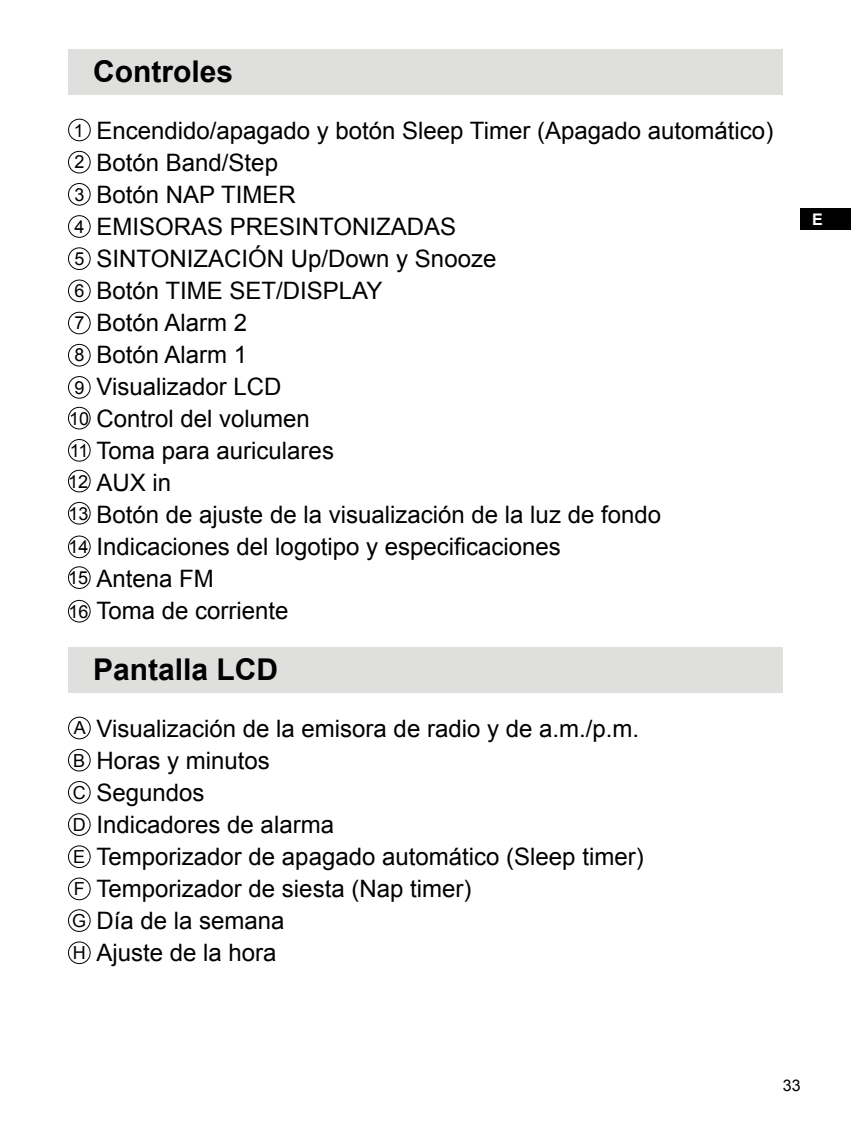
<style>
.page{position:relative;width:851px;height:1134px;background:#fff}
.page>*{position:absolute;margin:0;border:0;box-sizing:border-box;transform-origin:0 0}
.t1{font:700 30px "Arial";color:#000}
.t2{font:24px/32px "Arial";color:#000}
.t3{font:18px/32.2px "Arial";color:#000}
.t4{font:16px "Arial";color:#000}
.t5{font:700 16px "Arial";color:#fff}
</style>
<div class="page">
<div style="left:800px;top:208px;width:50px;height:22px;background:#000"></div>
<div style="left:68px;top:50px;width:714px;height:45px;background:#dfdfde"></div>
<div style="left:68px;top:151px;width:23px;height:22px;border:1px solid #000;border-radius:50%"></div>
<div style="left:68px;top:183px;width:23px;height:23px;border:1px solid #000;border-radius:50%"></div>
<div style="left:68px;top:119px;width:23px;height:22px;border:1px solid #000;border-radius:50%"></div>
<div style="left:68px;top:247px;width:23px;height:23px;border:1px solid #000;border-radius:50%"></div>
<div style="left:68px;top:312px;width:23px;height:22px;border:1px solid #000;border-radius:50%"></div>
<div style="left:68px;top:600px;width:23px;height:22px;border:1px solid #000;border-radius:50%"></div>
<div style="left:68px;top:566px;width:23px;height:23px;border:1px solid #000;border-radius:50%"></div>
<div style="left:68px;top:536px;width:23px;height:22px;border:1px solid #000;border-radius:50%"></div>
<div style="left:68px;top:502px;width:23px;height:22px;border:1px solid #000;border-radius:50%"></div>
<div style="left:68px;top:470px;width:23px;height:22px;border:1px solid #000;border-radius:50%"></div>
<div style="left:68px;top:439px;width:23px;height:23px;border:1px solid #000;border-radius:50%"></div>
<div style="left:68px;top:407px;width:23px;height:22px;border:1px solid #000;border-radius:50%"></div>
<div style="left:68px;top:376px;width:23px;height:23px;border:1px solid #000;border-radius:50%"></div>
<div style="left:68px;top:215px;width:23px;height:23px;border:1px solid #000;border-radius:50%"></div>
<div style="left:68px;top:280px;width:23px;height:22px;border:1px solid #000;border-radius:50%"></div>
<div style="left:68px;top:344px;width:23px;height:22px;border:1px solid #000;border-radius:50%"></div>
<div style="left:68px;top:648px;width:714px;height:45px;background:#dfdfde"></div>
<div style="left:68px;top:749px;width:23px;height:22px;border:1px solid #000;border-radius:50%"></div>
<div style="left:68px;top:781px;width:23px;height:23px;border:1px solid #000;border-radius:50%"></div>
<div style="left:68px;top:845px;width:23px;height:23px;border:1px solid #000;border-radius:50%"></div>
<div style="left:68px;top:909px;width:23px;height:23px;border:1px solid #000;border-radius:50%"></div>
<div style="left:68px;top:813px;width:23px;height:23px;border:1px solid #000;border-radius:50%"></div>
<div style="left:68px;top:878px;width:23px;height:22px;border:1px solid #000;border-radius:50%"></div>
<div style="left:68px;top:717px;width:23px;height:22px;border:1px solid #000;border-radius:50%"></div>
<div style="left:68px;top:941px;width:23px;height:23px;border:1px solid #000;border-radius:50%"></div>
<p class="t1" style="left:93px;top:52px;width:142px">Controles</p>
<p class="t2" style="left:96px;top:115px;width:678px">Encendido/apagado y botón Sleep Timer (Apagado automático)<br>Botón Band/Step<br>Botón NAP TIMER<br>EMISORAS PRESINTONIZADAS<br>SINTONIZACIÓN Up/Down y Snooze<br>Botón TIME SET/DISPLAY<br>Botón Alarm 2<br>Botón Alarm 1<br>Visualizador LCD<br>Control del volumen<br>Toma para auriculares<br>AUX in<br>Botón de ajuste de la visualización de la luz de fondo<br>Indicaciones del logotipo y especificaciones<br>Antena FM<br>Toma de corriente</p>
<p class="t3" style="left:74px;top:114px;width:6px">1</p>
<p class="t3" style="left:74px;top:146px;width:12px">2<br>3</p>
<p class="t3" style="left:74px;top:211px;width:12px">4</p>
<p class="t3" style="left:74px;top:243px;width:12px">5</p>
<p class="t3" style="left:74px;top:275px;width:12px">6</p>
<p class="t3" style="left:74px;top:307px;width:12px">7</p>
<p class="t3" style="left:74px;top:339px;width:12px">8</p>
<p class="t3" style="left:74px;top:371px;width:12px">9</p>
<p class="t3" style="left:69px;top:402px;width:22px">1 0</p>
<p class="t3" style="left:70px;top:434px;width:8px">11</p>
<p class="t3" style="left:68px;top:465px;width:22px">1 2</p>
<p class="t3" style="left:68px;top:497px;width:22px">1 3</p>
<p class="t3" style="left:69px;top:531px;width:22px">1 4</p>
<p class="t3" style="left:68px;top:562px;width:22px">1 5</p>
<p class="t3" style="left:68px;top:595px;width:22px">1 6</p>
<p class="t1" style="left:93px;top:650px;width:187px">Pantalla LCD</p>
<p class="t3" style="left:74px;top:712px;width:14px">A</p>
<p class="t3" style="left:73px;top:744px;width:14px">B<br>C</p>
<p class="t3" style="left:73px;top:809px;width:14px">D</p>
<p class="t3" style="left:73px;top:841px;width:14px">E</p>
<p class="t3" style="left:74px;top:873px;width:12px">F</p>
<p class="t3" style="left:72px;top:905px;width:16px">G</p>
<p class="t3" style="left:73px;top:937px;width:14px">H</p>
<p class="t2" style="left:96px;top:713px;width:548px">Visualización de la emisora de radio y de a.m./p.m.<br>Horas y minutos<br>Segundos<br>Indicadores de alarma<br>Temporizador de apagado automático (Sleep timer)<br>Temporizador de siesta (Nap timer)<br>Día de la semana<br>Ajuste de la hora</p>
<p class="t5" style="left:811px;top:209px;width:12px">E</p>
<p class="t4" style="left:782px;top:1075px;width:19px">33</p>
</div>
